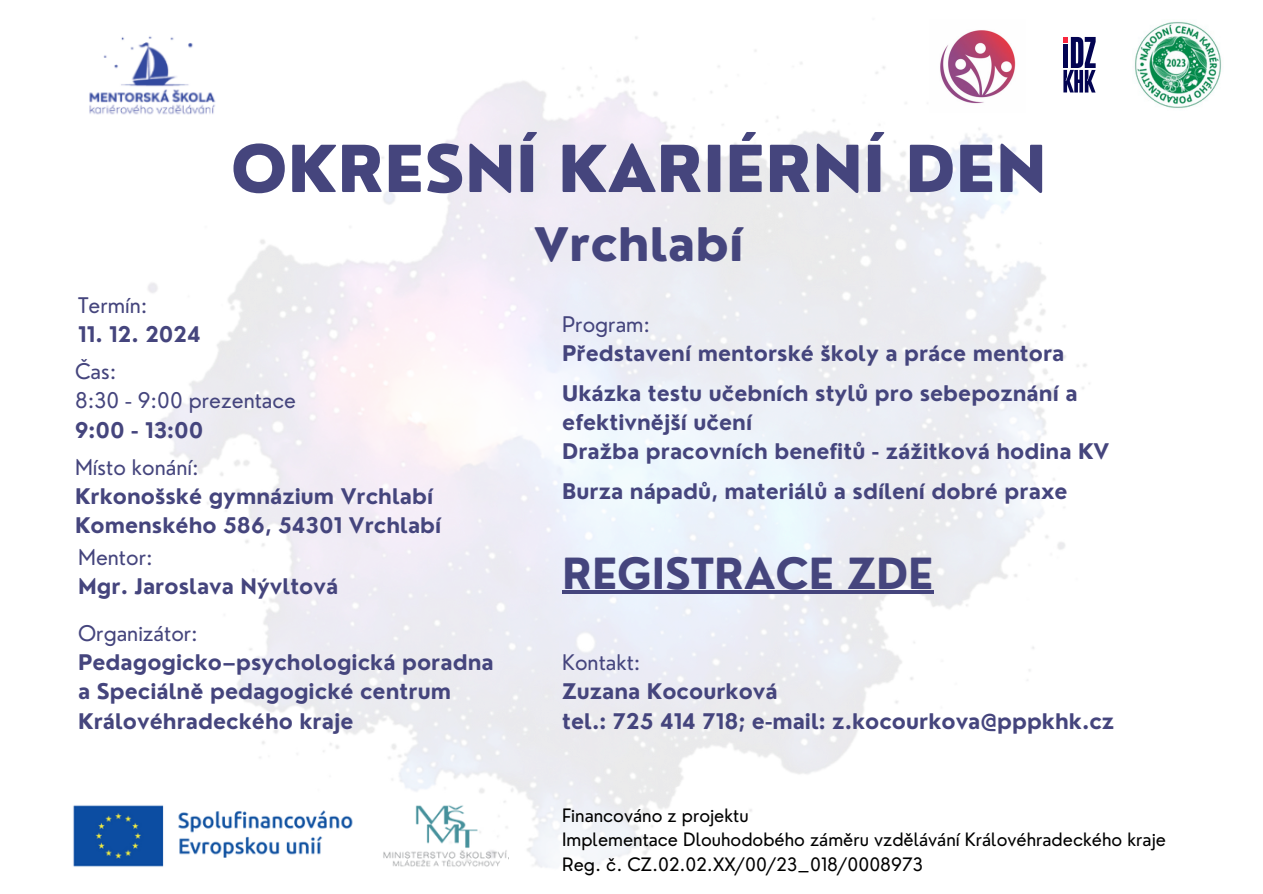
<style>
.page{position:relative;width:1263px;height:894px;background:#fff}
.page>*{position:absolute;margin:0;border:0;box-sizing:border-box;transform-origin:0 0}
.t1{font:800 63px "Nourd";color:#45457d}
.t2{font:800 45px "Nourd";color:#45457d}
.t3{font:700 41.85px "Nourd";color:#45457d}
.t4{font:700 21px/29.2px "Nourd";color:#45457d}
.t5{font:21px/29.2px "Nourd";color:#45457d}
.t6{font:18px "Nourd";color:#000}
.s1{font-weight:700}
.s2{font-weight:400}
</style>
<div class="page">
<img style="left:148px;top:36px;width:942px;height:833px">
<img style="left:1134px;top:22px;width:87px;height:86px">
<img style="left:930px;top:30px;width:95px;height:82px">
<img style="left:73px;top:804px;width:435px;height:63px">
<img style="left:89px;top:36px;width:141px;height:95px">
<div style="left:1034px;top:20px;width:90px;height:90px;background:#fff"></div>
<svg style="left:1063px;top:37px;width:33px;height:55px"></svg>
<hr style="left:562px;top:590px;width:371px;height:4px;background:#45457d">
<h1 class="t1" style="left:231px;top:129px;width:818px">OKRESNÍ KARIÉRNÍ DEN</h1>
<h2 class="t2" style="left:534px;top:215px;width:211px">Vrchlabí</h2>
<h4 class="t5" style="left:78px;top:290px;width:71px">Termín:</h4>
<h4 class="t4" style="left:78px;top:319px;width:124px">11. 12. 2024</h4>
<h4 class="t5" style="left:75px;top:356px;width:223px">Čas:<br>8:30 - 9:00 prezentace<br><span class="s1">9:00 - 13:00</span></h4>
<p class="t4" style="left:75px;top:452px;width:368px"><span class="s2">Místo konání:<br></span>Krkonošské gymnázium Vrchlabí<br>Komenského 586, 54301 Vrchlabí</p>
<h3 class="t4" style="left:78px;top:542px;width:262px"><span class="s2">Mentor:<br></span>Mgr. Jaroslava Nývltová</h3>
<p class="t4" style="left:78px;top:618px;width:417px"><span class="s2">Organizátor:<br></span>Pedagogicko–psychologická poradna a Speciálně pedagogické centrum<br>Královéhradeckého kraje</p>
<h4 class="t4" style="left:562px;top:309px;width:504px"><span class="s2">Program:<br></span>Představení mentorské školy a práce mentora</h4>
<h4 class="t4" style="left:562px;top:378px;width:549px">Ukázka testu učebních stylů pro sebepoznání a efektivnější učení<br>Dražba pracovních benefitů - zážitková hodina KV</h4>
<h4 class="t4" style="left:562px;top:476px;width:507px">Burza nápadů, materiálů a sdílení dobré praxe</h4>
<p class="t3" style="left:562px;top:546px;width:373px">REGISTRACE ZDE</p>
<h4 class="t4" style="left:562px;top:647px;width:554px"><span class="s2">Kontakt:<br></span>Zuzana Kocourková<br>tel.: 725 414 718; e-mail: z.kocourkova@pppkhk.cz</h4>
<h2 class="t6" style="left:562px;top:803px;width:188px">Financováno z projektu</h2>
<h4 class="t6" style="left:562px;top:828px;width:605px">Implementace Dlouhodobého záměru vzdělávání Královéhradeckého kraje</h4>
<p class="t6" style="left:562px;top:852px;width:362px">Reg. č. CZ.02.02.XX/00/23_018/0008973</p>
</div>
